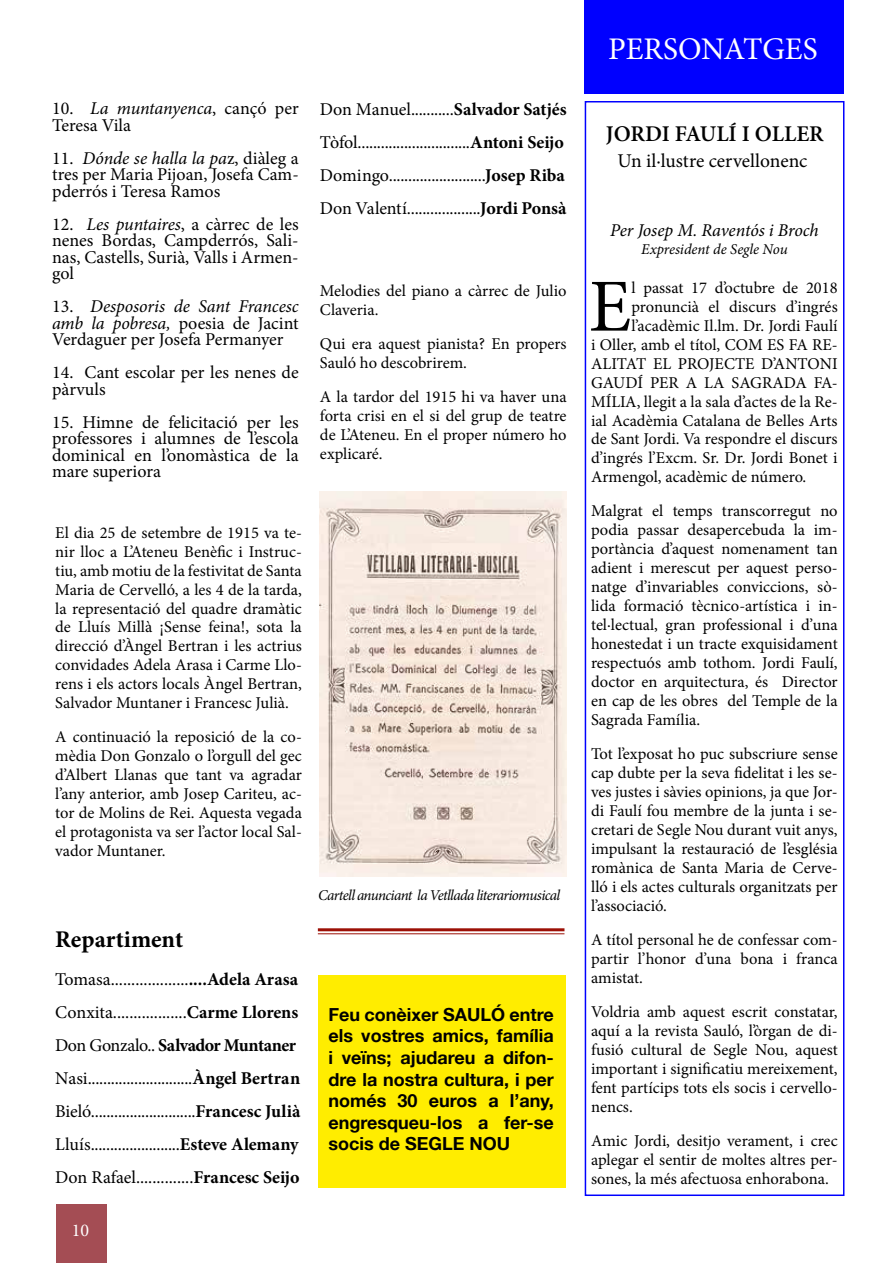
<style>
.page{position:relative;width:893px;height:1263px;background:#fff}
.page>*{position:absolute;margin:0;border:0;box-sizing:border-box;transform-origin:0 0}
.t1{font:74.85px "Minion Pro";color:#000}
.t2{font:31.5px "Minion Pro";letter-spacing:-.005em;color:#fff}
.t3{font:700 24px "Minion Pro";letter-spacing:-.005em;color:#000}
.t4{font:600 22.5px "Minion Pro";letter-spacing:-.005em;color:#000}
.t5{font:19.5px "Minion Pro";letter-spacing:-.005em;color:#000}
.t6{font:18px/16.5px "Minion Pro";color:#000}
.t7{font:700 18px/21.6px "Helvetica 75";color:#000;text-align:justify}
.t8{font:italic 18px "Minion Pro";letter-spacing:-.005em;color:#000}
.t9{font:18px "Minion Pro";color:#fff}
.t10{font:16.5px/19px "Minion Pro";color:#000;text-align:justify}
.t11{font:italic 15px "Minion Pro";letter-spacing:-.04em;color:#000}
.t12{font:italic 15px "Minion Pro";letter-spacing:-.005em;color:#000}
.s1{font-style:italic}
.s2{font-weight:700}
</style>
<div class="page">
<div style="left:318px;top:975px;width:248px;height:213px;background:#ffed00"></div>
<div style="left:56px;top:1204px;width:51px;height:59px;background:#a44d54"></div>
<img style="left:320px;top:492px;width:247px;height:384px">
<div style="left:585px;top:0;width:259px;height:94px;background:#00f"></div>
<div style="left:585px;top:101px;width:259px;height:1095px;border:2px solid #00f"></div>
<hr style="left:318px;top:928px;width:246px;height:3px;background:#9c1006">
<hr style="left:318px;top:933px;width:246px;height:1px;background:#9c1006">
<p class="t6" style="left:52px;top:100px;width:248px">10. <span class="s1">La muntanyenca</span>, cançó per<br>Teresa Vila</p>
<p class="t6" style="left:52px;top:150px;width:248px;text-align:justify">11. <span class="s1">Dónde se halla la pa</span>z, diàleg a tres per Maria Pijoan, Josefa Cam&shy;pderrós i Teresa Ramos</p>
<p class="t6" style="left:52px;top:216px;width:248px;text-align:justify">12. <span class="s1">Les puntaires</span>, a càrrec de les nenes Bordas, Campderrós, Sali&shy;nas, Castells, Surià, Valls i Armen&shy;gol</p>
<p class="t6" style="left:52px;top:298px;width:248px;text-align:justify">13. <span class="s1">Desposoris de Sant Francesc amb la pobresa,</span> poesia de Jacint Verdaguer per Josefa Permanyer</p>
<p class="t6" style="left:52px;top:364px;width:248px">14. Cant escolar per les nenes de pàrvuls</p>
<p class="t6" style="left:52px;top:414px;width:248px;text-align:justify">15. Himne de felicitació per les professores i alumnes de l’escola dominical en l’onomàstica de la mare superiora</p>
<p class="t6" style="left:320px;top:93px;width:248px;line-height:33px">Don Manuel...........<span class="s2">Salvador Satjés </span>Tòfol.............................<span class="s2">Antoni Seijo </span>Domingo.........................<span class="s2">Josep Riba </span>Don Valentí...................<span class="s2">Jordi Ponsà</span></p>
<p class="t10" style="left:320px;top:282px;width:248px">Melodies del piano a càrrec de Julio<br>Claveria.</p>
<p class="t10" style="left:320px;top:335px;width:248px">Qui era aquest pianista? En propers<br>Sauló ho descobrirem.</p>
<p class="t10" style="left:320px;top:387px;width:248px">A la tardor del 1915 hi va haver una forta crisi en el si del grup de teatre de L’Ateneu. En el proper número ho explicaré.</p>
<p class="t10" style="left:55px;top:523px;width:248px">El dia 25 de setembre de 1915 va te&shy;nir lloc a L’Ateneu Benèfic i Instruc&shy;tiu, amb motiu de la festivitat de Santa Maria de Cervelló, a les 4 de la tarda, la representació del quadre dramàtic de Lluís Millà ¡Sense feina!, sota la direcció d’Àngel Bertran i les actrius convidades Adela Arasa i Carme Llo&shy;rens i els actors locals Àngel Bertran, Salvador Muntaner i Francesc Julià.</p>
<p class="t10" style="left:55px;top:728px;width:248px">A continuació la reposició de la co&shy;mèdia Don Gonzalo o l’orgull del gec d’Albert Llanas que tant va agradar l’any anterior, amb Josep Cariteu, ac&shy;tor de Molins de Rei. Aquesta vegada el protagonista va ser l’actor local Sal&shy;vador Muntaner.</p>
<h3 class="t3" style="left:55px;top:922px;width:129px">Repartiment</h3>
<p class="t6" style="left:55px;top:963px;width:247px;line-height:33px">Tomasa...................<span class="s2">....Adela Arasa </span>Conxita..................<span class="s2">Carme Llorens </span>Don Gonzalo.. <span class="s2">Salvador Muntaner </span>Nasi...........................<span class="s2">Àngel Bertran </span>Bieló...........................<span class="s2">Francesc Julià </span>Lluís.......................<span class="s2">Esteve Alemany </span>Don Rafael..............<span class="s2">Francesc Seijo</span></p>
<p class="t9" style="left:72px;top:1218px;width:19px">10</p>
<p class="t11" style="left:318px;top:885px;width:244px">Cartell anunciant la Vetllada literariomusical</p>
<p class="t7" style="left:328px;top:1003px;width:227px">Feu conèixer SAULÓ entre els vostres amics, família i veïns; ajudareu a difon&shy;dre la nostra cultura, i per només 30 euros a l’any, engresqueu-los a fer-se socis de SEGLE NOU</p>
<h2 class="t2" style="left:608px;top:28px;width:211px">PERSONATGES</h2>
<h3 class="t4" style="left:606px;top:118px;width:219px">JORDI FAULÍ I OLLER</h3>
<p class="t5" style="left:618px;top:147px;width:191px">Un il·lustre cervellonenc</p>
<p class="t8" style="left:610px;top:218px;width:210px">Per Josep M. Raventós i Broch</p>
<p class="t12" style="left:641px;top:239px;width:148px">Expresident de Segle Nou</p>
<h1 class="t1" style="left:589px;top:257px;width:44px">E</h1>
<p class="t10" style="left:631px;top:278px;width:208px">l passat 17 d’octubre de 2018</p>
<p class="t10" style="left:631px;top:297px;width:208px">pronuncià el discurs d’ingrés</p>
<p class="t10" style="left:631px;top:316px;width:208px">l’acadèmic Il.lm. Dr. Jordi Faulí</p>
<p class="t10" style="left:591px;top:335px;width:248px">i Oller, amb el títol, COM ES FA RE-</p>
<p class="t10" style="left:591px;top:354px;width:248px">ALITAT EL PROJECTE D’ANTONI</p>
<p class="t10" style="left:591px;top:373px;width:248px">GAUDÍ PER A LA SAGRADA FA-</p>
<p class="t10" style="left:591px;top:392px;width:248px">MÍLIA, llegit a la sala d’actes de la Re-</p>
<p class="t10" style="left:591px;top:411px;width:248px">ial Acadèmia Catalana de Belles Arts</p>
<p class="t10" style="left:591px;top:430px;width:248px">de Sant Jordi. Va respondre el discurs</p>
<p class="t10" style="left:591px;top:449px;width:248px">d’ingrés l’Excm. Sr. Dr. Jordi Bonet i</p>
<p class="t10" style="left:591px;top:468px;width:217px">Armengol, acadèmic de número.</p>
<p class="t10" style="left:591px;top:502px;width:248px">Malgrat el temps transcorregut no podia passar desapercebuda la im&shy;portància d’aquest nomenament tan adient i merescut per aquest perso&shy;natge d’invariables conviccions, sò&shy;lida formació tècnico-artística i in&shy;tel·lectual, gran professional i d’una honestedat i un tracte exquisidament respectuós amb tothom. Jordi Faulí, doctor en arquitectura, és Director en cap de les obres del Temple de la Sagrada Família.</p>
<p class="t10" style="left:591px;top:744px;width:248px">Tot l’exposat ho puc subscriure sense cap dubte per la seva fidelitat i les se&shy;ves justes i sàvies opinions, ja que Jor&shy;di Faulí fou membre de la junta i se&shy;cretari de Segle Nou durant vuit anys, impulsant la restauració de l’església romànica de Santa Maria de Cerve&shy;lló i els actes culturals organitzats per l’associació.</p>
<p class="t10" style="left:591px;top:930px;width:248px">A títol personal he de confessar com&shy;partir l’honor d’una bona i franca amistat.</p>
<p class="t10" style="left:591px;top:1002px;width:248px">Voldria amb aquest escrit constatar, aquí a la revista Sauló, l’òrgan de di&shy;fusió cultural de Segle Nou, aquest important i significatiu mereixement, fent partícips tots els socis i cervello&shy;nencs.</p>
<p class="t10" style="left:591px;top:1131px;width:248px">Amic Jordi, desitjo verament, i crec aplegar el sentir de moltes altres per&shy;sones, la més afectuosa enhorabona.</p>
</div>
